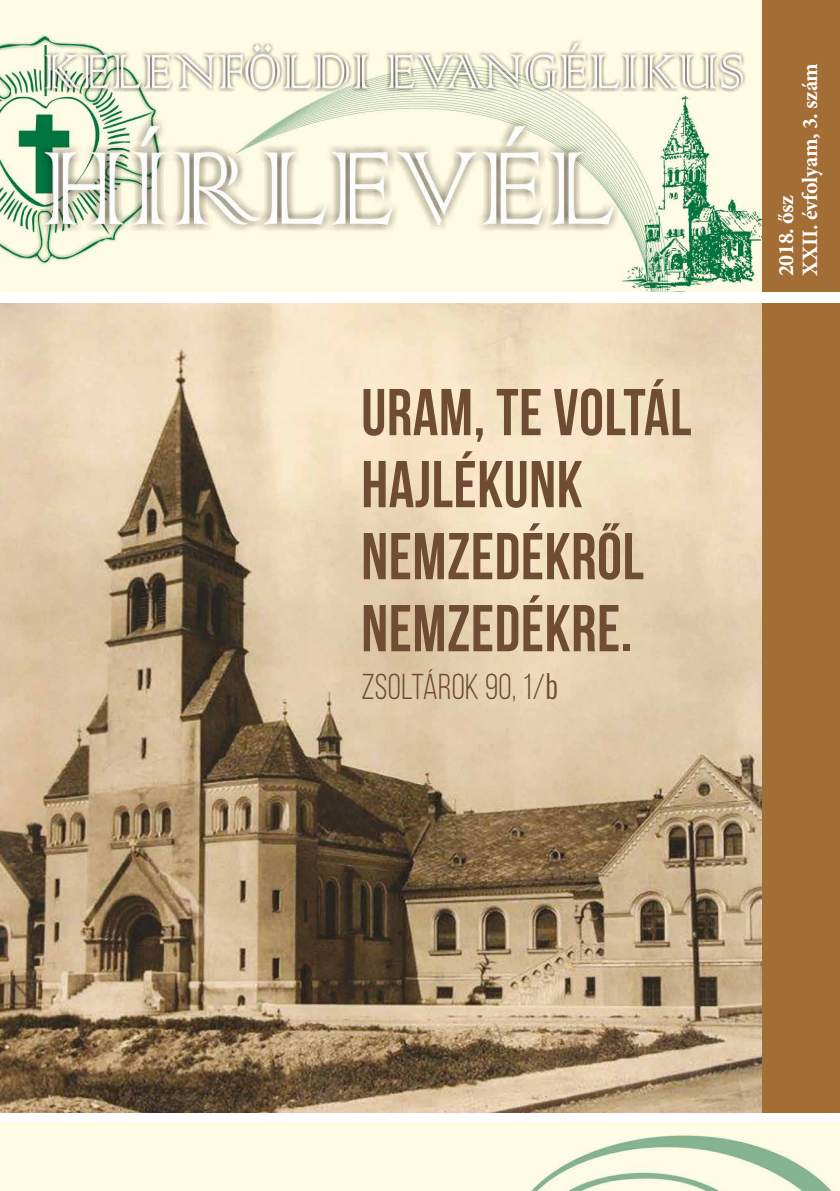
<style>
.page{position:relative;width:840px;height:1191px;background:#fff}
.page>*{position:absolute;margin:0;border:0;box-sizing:border-box;transform-origin:0 0}
.t1{font:700 66px/72px "Bebas Neue";letter-spacing:.01em;color:#6f4c34;scale:.95 1}
.t2{font:36px "Bebas Neue";letter-spacing:.01em;color:#6f4c34;scale:.95 1}
.t3{font:700 22px/24px "Minion Pro";letter-spacing:-.015em;color:#fff}
.s1{font-family:"Oswald";font-weight:300;font-size:32px}
</style>
<div class="page">
<img style="left:0;top:0;width:839px;height:1191px">
<img style="left:0;top:303px;width:762px;height:809px">
<div style="left:762px;top:0;width:77px;height:1112px;background:#a36e35"></div>
<div style="left:0;top:293px;width:839px;height:10px;background:#fff"></div>
<p class="t1" style="left:361px;top:375px;width:349px">URAM, TE VOLTÁL<br>HAJLÉKUNK<br>NEMZEDÉKRŐL<br>NEMZEDÉKRE.</p>
<p class="t2" style="left:361px;top:667px;width:208px">ZSOLTÁROK 90, 1/<span class="s1">b</span></p>
<p class="t3" style="left:773px;top:276px;width:215px;rotate:-90deg">2018. ősz<br>XXII. évfolyam, 3. szám</p>
</div>
